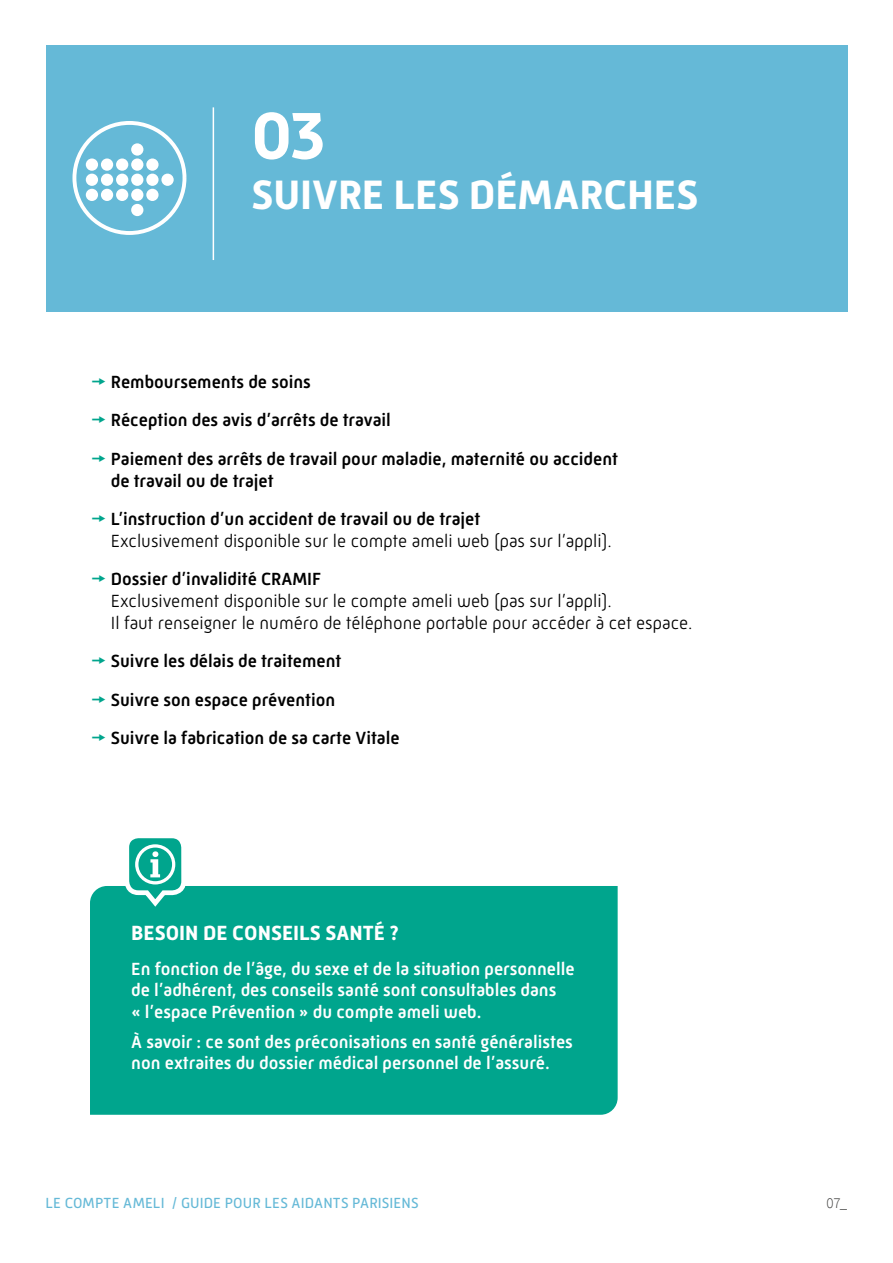
<style>
.page{position:relative;width:893px;height:1263px;background:#fff}
.page>*{position:absolute;margin:0;border:0;box-sizing:border-box;transform-origin:0 0}
.t1{font:700 67.5px "Mic 32 New";color:#fff}
.t2{font:700 42px "Mic 32 New";color:#fff}
.t3{font:700 21px "Mic 32 New";color:#fff}
.t4{font:500 18px/38.5px "Mic 32 New";color:#000}
.t5{font:500 18px/21.6px "Mic 32 New";color:#fff}
.t6{font:300 18px/21.6px "Mic 32 New";color:#000}
.t7{font:15px "Mic 32 New";letter-spacing:.01em;color:#65b9d7}
.t8{font:300 15px "Source Sans Pro";color:#3c3c3b}
</style>
<div class="page">
<div style="left:90px;top:886px;width:528px;height:229px;background:#00a58d"></div>
<svg style="left:122px;top:838px;width:66px;height:72px"></svg>
<div style="left:45px;top:45px;width:802px;height:267px;background:#65b9d7"></div>
<hr style="left:213px;top:107px;width:1px;height:153px;background:#fff">
<div style="left:72px;top:121px;width:114px;height:114px;border:4px solid #fff;border-radius:50%"></div>
<div style="left:86px;top:158px;width:12px;height:13px;background:#fff;border-radius:50%"></div>
<div style="left:101px;top:158px;width:12px;height:13px;background:#fff;border-radius:50%"></div>
<div style="left:116px;top:158px;width:12px;height:13px;background:#fff;border-radius:50%"></div>
<div style="left:86px;top:174px;width:12px;height:12px;background:#fff;border-radius:50%"></div>
<div style="left:101px;top:174px;width:12px;height:12px;background:#fff;border-radius:50%"></div>
<div style="left:116px;top:174px;width:12px;height:12px;background:#fff;border-radius:50%"></div>
<div style="left:86px;top:189px;width:12px;height:12px;background:#fff;border-radius:50%"></div>
<div style="left:101px;top:189px;width:12px;height:12px;background:#fff;border-radius:50%"></div>
<div style="left:116px;top:189px;width:12px;height:12px;background:#fff;border-radius:50%"></div>
<div style="left:131px;top:158px;width:12px;height:13px;background:#fff;border-radius:50%"></div>
<div style="left:131px;top:143px;width:12px;height:13px;background:#fff;border-radius:50%"></div>
<div style="left:131px;top:174px;width:12px;height:12px;background:#fff;border-radius:50%"></div>
<div style="left:131px;top:189px;width:12px;height:12px;background:#fff;border-radius:50%"></div>
<svg style="left:146px;top:158px;width:13px;height:13px"></svg>
<div style="left:146px;top:174px;width:13px;height:12px;background:#fff;border-radius:50%"></div>
<div style="left:161px;top:174px;width:13px;height:12px;background:#fff;border-radius:50%"></div>
<div style="left:146px;top:189px;width:13px;height:12px;background:#fff;border-radius:50%"></div>
<div style="left:131px;top:204px;width:12px;height:12px;background:#fff;border-radius:50%"></div>
<h1 class="t1" style="left:252px;top:97px;width:76px">03</h1>
<h2 class="t2" style="left:252px;top:171px;width:448px">SUIVRE LES DÉMARCHES</h2>
<p class="t4" style="left:111px;top:362px;width:509px">Remboursements de soins<br>Réception des avis d’arrêts de travail<br>Paiement des arrêts de travail pour maladie, maternité ou accident</p>
<p class="t4" style="left:111px;top:461px;width:371px">de travail ou de trajet<br>L’instruction d’un accident de travail ou de trajet</p>
<p class="t6" style="left:111px;top:530px;width:502px">Exclusivement disponible sur le compte ameli web (pas sur l’appli).</p>
<p class="t4" style="left:111px;top:560px;width:212px">Dossier d’invalidité CRAMIF</p>
<p class="t6" style="left:111px;top:590px;width:583px">Exclusivement disponible sur le compte ameli web (pas sur l’appli).<br>Il faut renseigner le numéro de téléphone portable pour accéder à cet espace.</p>
<p class="t4" style="left:111px;top:642px;width:290px">Suivre les délais de traitement<br>Suivre son espace prévention<br>Suivre la fabrication de sa carte Vitale</p>
<p class="t3" style="left:131px;top:921px;width:269px">BESOIN DE CONSEILS SANTÉ ?</p>
<p class="t5" style="left:131px;top:957px;width:445px">En fonction de l’âge, du sexe et de la situation personnelle de l’adhérent, des conseils santé sont consultables dans<br>« l’espace Prévention » du compte ameli web.</p>
<p class="t5" style="left:131px;top:1031px;width:443px">À savoir : ce sont des préconisations en santé généralistes non extraites du dossier médical personnel de l’assuré.</p>
<p class="t7" style="left:45px;top:1194px;width:375px">LE COMPTE AMELI / GUIDE POUR LES AIDANTS PARISIENS</p>
<p class="t8" style="left:826px;top:1194px;width:22px">07_</p>
</div>
